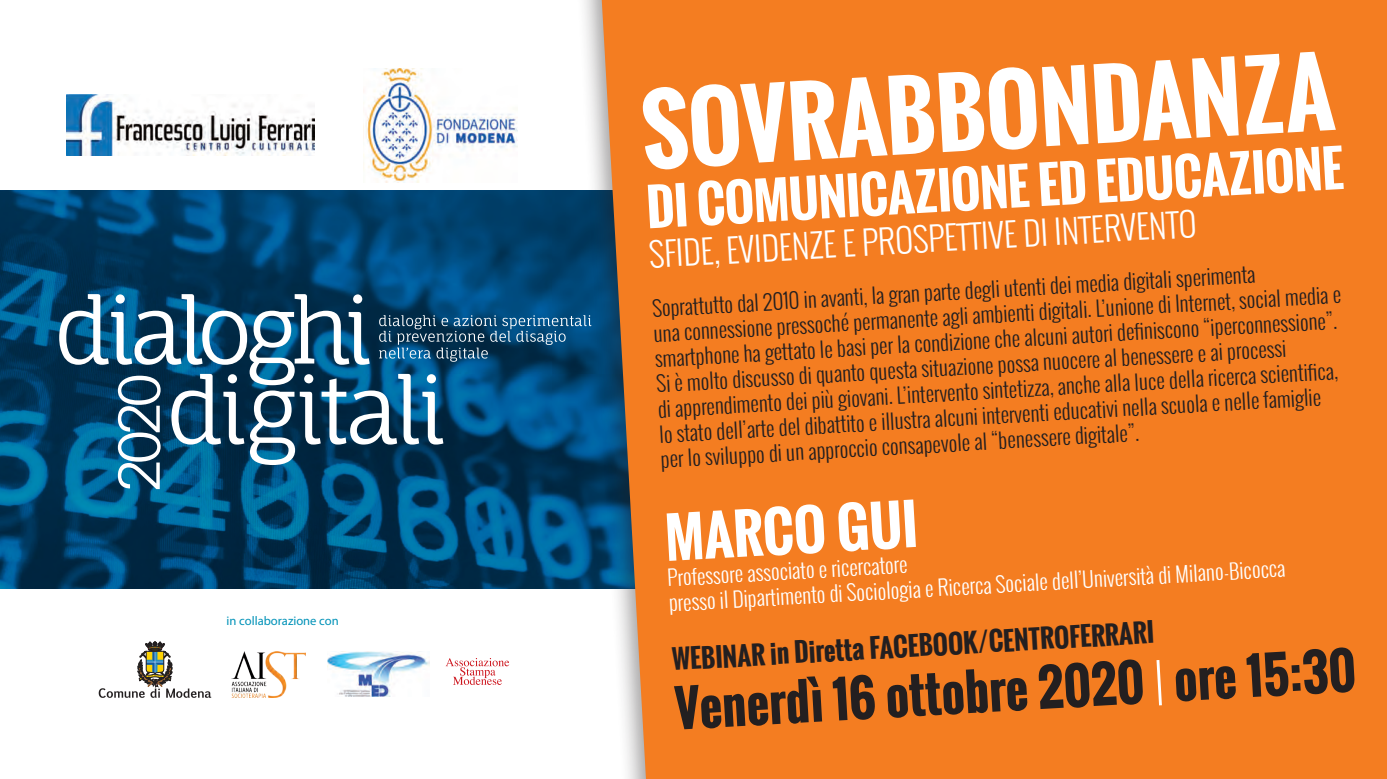
<style>
.page{position:relative;width:1387px;height:779px;background:#fff}
.page>*{position:absolute;margin:0;border:0;box-sizing:border-box;transform-origin:0 0}
.t1{font:700 90px "Oswald";color:#fff}
.t2{font:700 54px "Oswald";color:#fff}
.t3{font:700 49.5px "Oswald";color:#231f20}
.t4{font:700 49.5px "Oswald";color:#fff}
.t5{font:300 33px "Oswald";color:#fff}
.t6{font:700 25.5px "Oswald";color:#231f20}
.t7{font:300 21px/25.2px "Oswald";color:#231f20}
.t8{font:300 21px/24.3px "Oswald";color:#fff}
.t9{font:12.6px "Myriad Pro";color:#0092b8}
.s1{font-weight:300;color:#fff}
</style>
<div class="page">
<svg style="left:99px;top:641px;width:112px;height:56px"></svg>
<img style="left:231px;top:651px;width:75px;height:45px">
<img style="left:327px;top:651px;width:102px;height:45px">
<svg style="left:445px;top:658px;width:64px;height:26px"></svg>
<img style="left:67px;top:95px;width:247px;height:60px">
<img style="left:363px;top:68px;width:155px;height:114px">
<img style="left:0;top:190px;width:572px;height:398px">
<svg style="left:59px;top:294px;width:513px;height:195px;background:#2a5f81"></svg>
<div style="left:572px;top:0;width:814px;height:778px;background:#231f20;opacity:.42"></div>
<div style="left:601px;top:0;width:785px;height:778px;background:#f47d21"></div>
<p class="t9" style="left:227px;top:612px;width:114px">in collaborazione con</p>
<h1 class="t1" style="left:638px;top:62px;width:694px;rotate:-3deg">SOVRABBONDANZA</h1>
<h3 class="t4" style="left:644px;top:168px;width:699px;rotate:-3deg">DI COMUNICAZIONE ED EDUCAZIONE</h3>
<h3 class="t5" style="left:647px;top:229px;width:549px;rotate:-3deg">SFIDE, EVIDENZE E PROSPETTIVE DI INTERVENTO</h3>
<p class="t7" style="left:651px;top:294px;width:690px;rotate:-3deg">Soprattutto dal 2010 in avanti, la gran parte degli utenti dei media digitali sperimenta<br>una connessione pressoché permanente agli ambienti digitali. L’unione di Internet, social media e smartphone ha gettato le basi per la condizione che alcuni autori defi niscono “iperconnessione”.<br>Si è molto discusso di quanto questa situazione possa nuocere al benessere e ai processi<br>di apprendimento dei più giovani. L’intervento sintetizza, anche alla luce della ricerca scientifi ca, lo stato dell’arte del dibattito e illustra alcuni interventi educativi nella scuola e nelle famiglie per lo sviluppo di un approccio consapevole al “benessere digitale”.</p>
<h2 class="t2" style="left:663px;top:496px;width:254px;rotate:-3deg">MARCO GUI</h2>
<p class="t8" style="left:666px;top:564px;width:619px;rotate:-3deg">Professore associato e ricercatore<br>presso il Dipartimento di Sociologia e Ricerca Sociale dell’Università di Milano-Bicocca</p>
<p class="t6" style="left:671px;top:639px;width:484px;rotate:-3deg">WEBINAR in Diretta FACEBOOK/CENTROFERRARI</p>
<h3 class="t3" style="left:673px;top:669px;width:683px;rotate:-3deg">Venerdì 16 ottobre 2020 <span class="s1">|</span> ore 15:30</h3>
</div>
